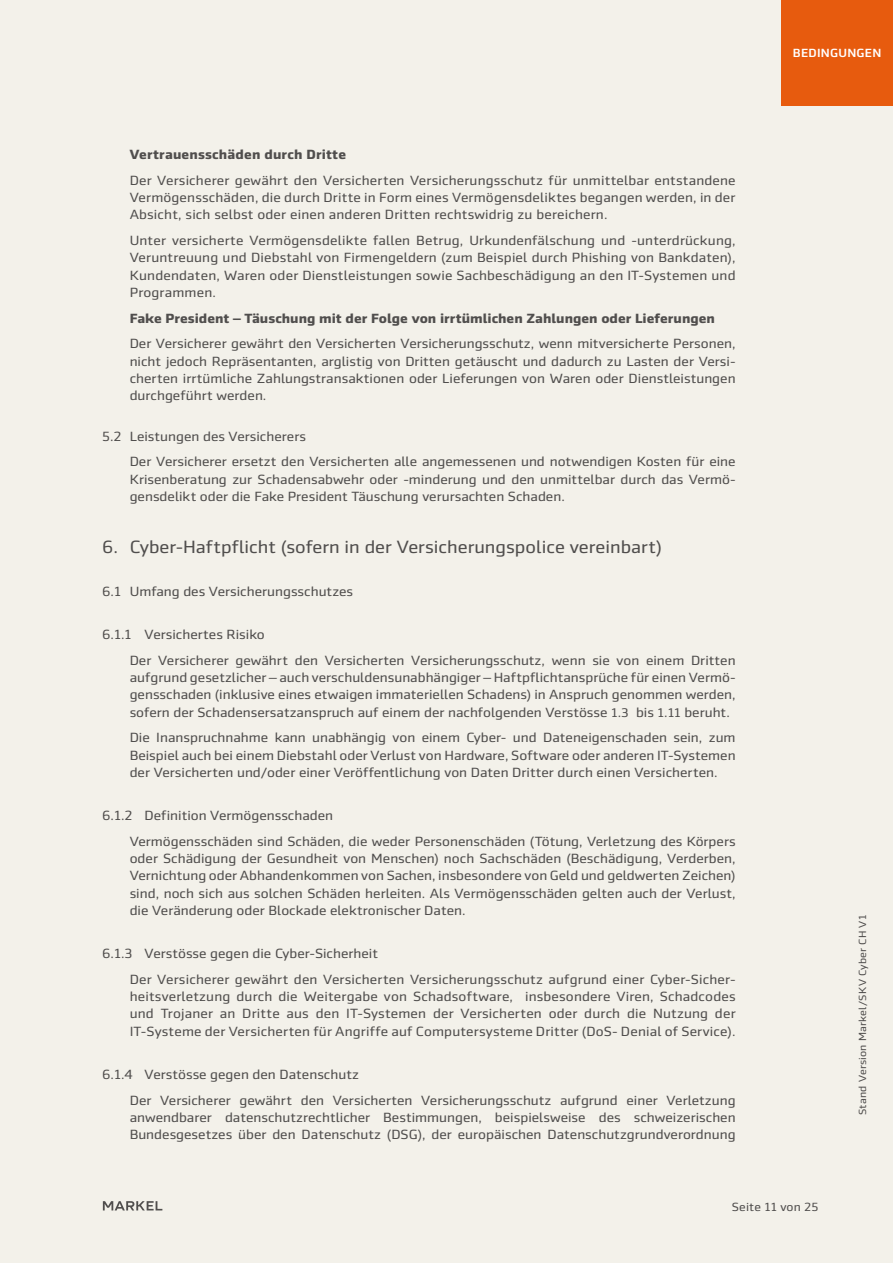
<style>
.page{position:relative;width:893px;height:1263px;background:#f3f1ea}
.page>*{position:absolute;margin:0;border:0;box-sizing:border-box;transform-origin:0 0}
.t1{font:18px "Markel Sans";color:#504e4d}
.t2{font:13.5px/17.2px "Markel Sans";color:#504e4d;text-align:justify}
.t3{font:700 13.5px "Markel Sans";color:#504e4d}
.t4{font:12px "Markel Sans";letter-spacing:.01em;color:#504e4d}
.t5{font:500 12px "Markel Sans";letter-spacing:.02em;color:#fff}
.t6{font:10.5px "Markel Sans";letter-spacing:.02em;color:#504e4d}
.s1{font-size:12.75px}
</style>
<div class="page">
<svg style="left:103px;top:1201px;width:59px;height:9px"></svg>
<div style="left:781px;top:0;width:112px;height:105px;background:#e75b0e"></div>
<p class="t3" style="left:130px;top:146px;width:218px">Vertrauensschäden durch Dritte</p>
<p class="t2" style="left:130px;top:172px;width:607px">Der Versicherer gewährt den Versicherten Versicherungsschutz für unmittelbar entstandene Vermögensschäden, die durch Dritte in Form eines Vermögensdeliktes begangen werden, in der Absicht, sich selbst oder einen anderen Dritten rechtswidrig zu bereichern.</p>
<p class="t2" style="left:130px;top:232px;width:607px">Unter versicherte Vermögensdelikte fallen Betrug, Urkundenfälschung und -unterdrückung, Veruntreuung und Diebstahl von Firmengeldern (zum Beispiel durch Phishing von Bankdaten), Kundendaten, Waren oder Dienstleistungen sowie Sachbeschädigung an den IT-Systemen und Programmen.</p>
<p class="t3" style="left:130px;top:310px;width:587px">Fake President – Täuschung mit der Folge von irrtümlichen Zahlungen oder Lieferungen</p>
<p class="t2" style="left:130px;top:335px;width:607px">Der Versicherer gewährt den Versicherten Versicherungsschutz, wenn mitversicherte Personen, nicht jedoch Repräsentanten, arglistig von Dritten getäuscht und dadurch zu Lasten der Versi&shy;cherten irrtümliche Zahlungstransaktionen oder Lieferungen von Waren oder Dienstleistungen durchgeführt werden.</p>
<p class="t2" style="left:130px;top:423px;width:607px;line-height:26px;text-indent:-28px">5.2 Leistungen des Versicherers<br>Der Versicherer ersetzt den Versicherten alle angemessenen und notwendigen Kosten für eine</p>
<p class="t2" style="left:130px;top:470px;width:607px">Krisenberatung zur Schadensabwehr oder -minderung und den unmittelbar durch das Vermö&shy;gensdelikt oder die Fake President Täuschung verursachten Schaden.</p>
<h1 class="t1" style="left:102px;top:537px;width:561px">6. Cyber-Haftpflicht (sofern in der Versicherungspolice vereinbart)</h1>
<p class="t2" style="left:102px;top:583px;width:253px">6.1 Umfang des Versicherungsschutzes</p>
<p class="t2" style="left:130px;top:621px;width:607px;line-height:26px;text-indent:-28px">6.1.1 Versichertes Risiko<br>Der Versicherer gewährt den Versicherten Versicherungsschutz, wenn sie von einem Dritten</p>
<p class="t2" style="left:130px;top:669px;width:607px">aufgrund gesetzlicher – auch verschuldensunabhängiger – Haftpflichtansprüche für einen Vermö&shy;gensschaden (inklusive eines etwaigen immateriellen Schadens) in Anspruch genommen werden, sofern der Schadensersatzanspruch auf einem der nachfolgenden Verstösse <span class="s1">1</span>.<span class="s1">3</span> bis <span class="s1">1</span>.<span class="s1">11</span> beruht.</p>
<p class="t2" style="left:130px;top:729px;width:607px">Die Inanspruchnahme kann unabhängig von einem Cyber- und Dateneigenschaden sein, zum Beispiel auch bei einem Diebstahl oder Verlust von Hardware, Software oder anderen IT-Systemen der Versicherten und/oder einer Veröffentlichung von Daten Dritter durch einen Versicherten.</p>
<p class="t2" style="left:130px;top:802px;width:607px;line-height:26px;text-indent:-28px">6.1.2 Definition Vermögensschaden<br>Vermögensschäden sind Schäden, die weder Personenschäden (Tötung, Verletzung des Körpers</p>
<p class="t2" style="left:130px;top:850px;width:607px">oder Schädigung der Gesundheit von Menschen) noch Sachschäden (Beschädigung, Verderben, Vernichtung oder Abhandenkommen von Sachen, insbesondere von Geld und geldwerten Zeichen) sind, noch sich aus solchen Schäden herleiten. Als Vermögensschäden gelten auch der Verlust, die Veränderung oder Blockade elektronischer Daten.</p>
<p class="t2" style="left:130px;top:940px;width:607px;line-height:26px;text-indent:-28px">6.1.3 Verstösse gegen die Cyber-Sicherheit<br>Der Versicherer gewährt den Versicherten Versicherungsschutz aufgrund einer Cyber-Sicher-</p>
<p class="t2" style="left:130px;top:988px;width:607px">heitsverletzung durch die Weitergabe von Schadsoftware, insbesondere Viren, Schadcodes und Trojaner an Dritte aus den IT-Systemen der Versicherten oder durch die Nutzung der IT-Systeme der Versicherten für Angriffe auf Computersysteme Dritter (DoS- Denial of Service).</p>
<p class="t2" style="left:130px;top:1061px;width:607px;line-height:26px;text-indent:-28px">6.1.4 Verstösse gegen den Datenschutz<br>Der Versicherer gewährt den Versicherten Versicherungsschutz aufgrund einer Verletzung</p>
<p class="t2" style="left:130px;top:1109px;width:607px">anwendbarer datenschutzrechtlicher Bestimmungen, beispielsweise des schweizerischen<br>Bundesgesetzes über den Datenschutz (DSG), der europäischen Datenschutzgrundverordnung</p>
<p class="t5" style="left:793px;top:46px;width:90px">BEDINGUNGEN</p>
<p class="t6" style="left:857px;top:1115px;width:202px;rotate:-90deg">Stand Version Markel/SKV Cyber CH V1</p>
<p class="t4" style="left:732px;top:1200px;width:88px">Seite 11 von 25</p>
</div>
